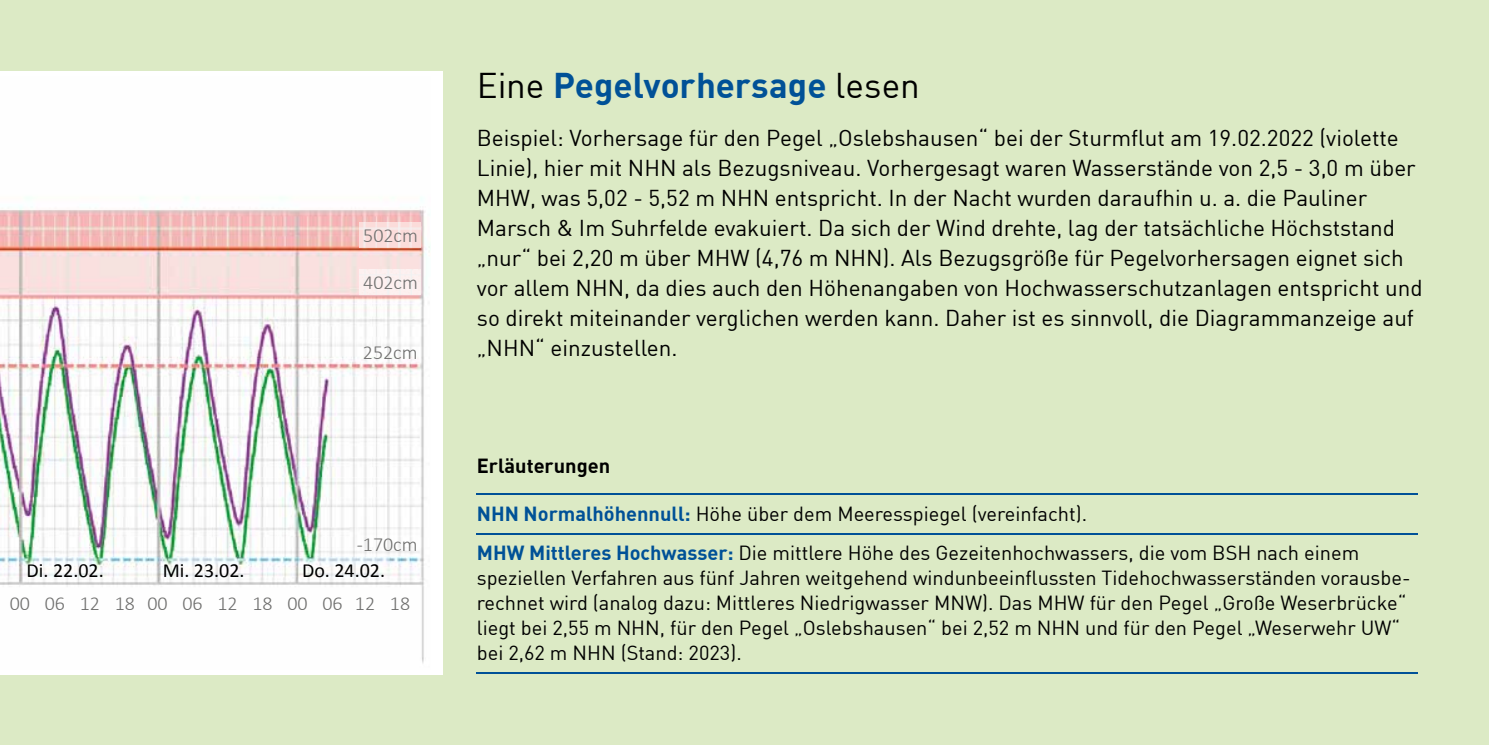
<style>
.page{position:relative;width:1489px;height:745px;background:#fff}
.page>*{position:absolute;margin:0;border:0;box-sizing:border-box;transform-origin:0 0}
.t1{font:700 35px "DIN";color:#005197}
.t2{font:22.5px/30px "DIN";color:#000}
.t3{font:20px/25px "DIN";color:#000}
.t4{font:300 20px "Calibri";color:#6f6f6e}
.t5{font:20px "Calibri";color:#000}
.t6{font:700 20px "DIN";color:#000}
.s1{font-weight:400;color:#000}
.s2{font-weight:700;color:#005197}
</style>
<div class="page">
<div style="left:0;top:0;width:1488px;height:744px;background:#dceac5"></div>
<hr style="left:477px;top:493px;width:940px;height:1px;background:#005197">
<hr style="left:477px;top:532px;width:940px;height:2px;background:#005197">
<hr style="left:477px;top:671px;width:940px;height:2px;background:#005197">
<div style="left:0;top:71px;width:442px;height:602px;background:#fff"></div>
<img style="left:0;top:197px;width:430px;height:467px">
<img style="left:359px;top:270px;width:62px;height:24px">
<img style="left:359px;top:223px;width:62px;height:24px">
<p class="t4" style="left:363px;top:222px;width:56px">502cm</p>
<p class="t4" style="left:363px;top:270px;width:56px">402cm</p>
<p class="t4" style="left:363px;top:339px;width:56px">252cm</p>
<p class="t4" style="left:357px;top:531px;width:62px">-170cm</p>
<p class="t5" style="left:27px;top:557px;width:79px">Di. 22.02.</p>
<p class="t5" style="left:163px;top:557px;width:83px">Mi. 23.02.</p>
<p class="t5" style="left:302px;top:557px;width:85px">Do. 24.02.</p>
<p class="t4" style="left:10px;top:591px;width:402px">00 06 12 18 00 06 12 18 00 06 12 18</p>
<h1 class="t1" style="left:477px;top:63px;width:444px"><span class="s1">Eine</span> Pegelvorhersage <span class="s1">lesen</span></h1>
<p class="t2" style="left:477px;top:122px;width:947px">Beispiel: Vorhersage für den Pegel „Oslebshausen“ bei der Sturmflut am 19.02.2022 (violette Linie), hier mit NHN als Bezugsniveau. Vorhergesagt waren Wasserstände von 2,5 - 3,0 m über MHW, was 5,02 - 5,52 m NHN entspricht. In der Nacht wurden daraufhin u. a. die Pauliner Marsch &amp; Im Suhrfelde evakuiert. Da sich der Wind drehte, lag der tatsächliche Höchststand „nur“ bei 2,20 m über MHW (4,76 m NHN). Als Bezugsgröße für Pegelvorhersagen eignet sich vor allem NHN, da dies auch den Höhenangaben von Hochwasserschutzanlagen entspricht und so direkt miteinander verglichen werden kann. Daher ist es sinnvoll, die Diagrammanzeige auf „NHN“ einzustellen.</p>
<p class="t6" style="left:477px;top:452px;width:135px">Erläuterungen</p>
<p class="t3" style="left:477px;top:493px;width:883px;line-height:39.2px"><span class="s2">NHN Normalhöhennull:</span> Höhe über dem Meeresspiegel (vereinfacht).<br><span class="s2">MHW Mittleres Hochwasser:</span> Die mittlere Höhe des Gezeitenhochwassers, die vom BSH nach einem</p>
<p class="t3" style="left:477px;top:564px;width:935px">speziellen Verfahren aus fünf Jahren weitgehend windunbeeinflussten Tidehochwasserständen vorausbe&shy;rechnet wird (analog dazu: Mittleres Niedrigwasser MNW). Das MHW für den Pegel „Große Weserbrücke“ liegt bei 2,55 m NHN, für den Pegel „Oslebshausen“ bei 2,52 m NHN und für den Pegel „Weserwehr UW“ bei 2,62 m NHN (Stand: 2023).</p>
</div>
